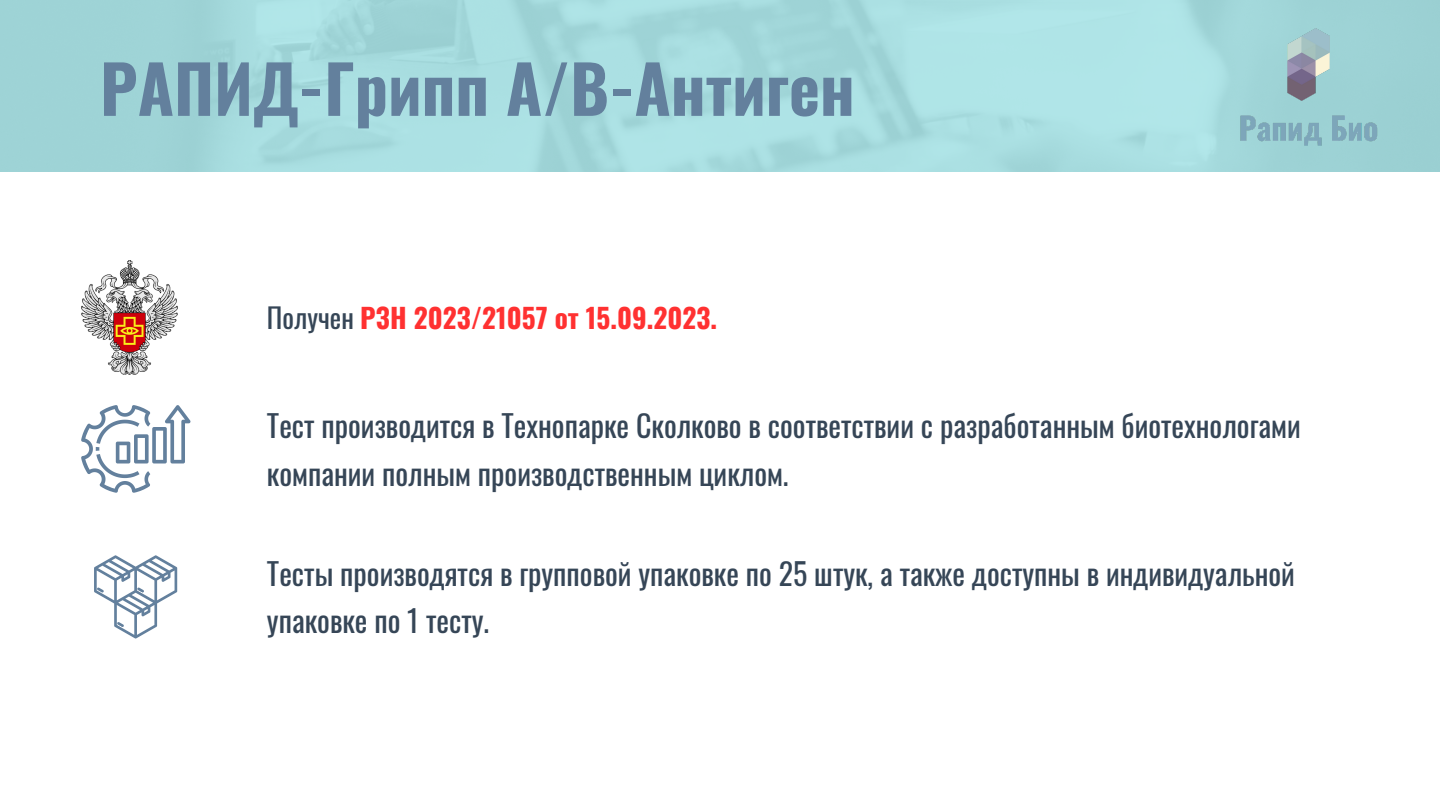
<style>
.page{position:relative;width:1440px;height:810px;background:#fff}
.page>*{position:absolute;margin:0;border:0;box-sizing:border-box;transform-origin:0 0}
.t1{font:700 66px "Oswald";color:#63809d}
.t2{font:30px/47.2px "Oswald";color:#364657}
.t3{font:700 27.3px "Oswald";color:#ff3131}
.s1{font-weight:400;color:#364657}
</style>
<div class="page">
<svg style="left:81px;top:405px;width:109px;height:88px"></svg>
<svg style="left:94px;top:555px;width:83px;height:84px"></svg>
<img style="left:1230px;top:8px;width:157px;height:158px">
<img style="left:81px;top:260px;width:97px;height:114px">
<p class="t1" style="left:100px;top:37px;width:756px">РАПИД-Грипп А/B-Антиген</p>
<p class="t3" style="left:267px;top:296px;width:452px"><span class="s1">Получен</span> РЗН 2023/21057 от 15.09.2023.</p>
<p class="t2" style="left:267px;top:401px;width:1035px">Тест производится в Технопарке Сколково в соответствии с разработанным биотехнологами компании полным производственным циклом.</p>
<p class="t2" style="left:267px;top:549px;width:1030px">Тесты производятся в групповой упаковке по 25 штук, а также доступны в индивидуальной упаковке по 1 тесту.</p>
</div>
